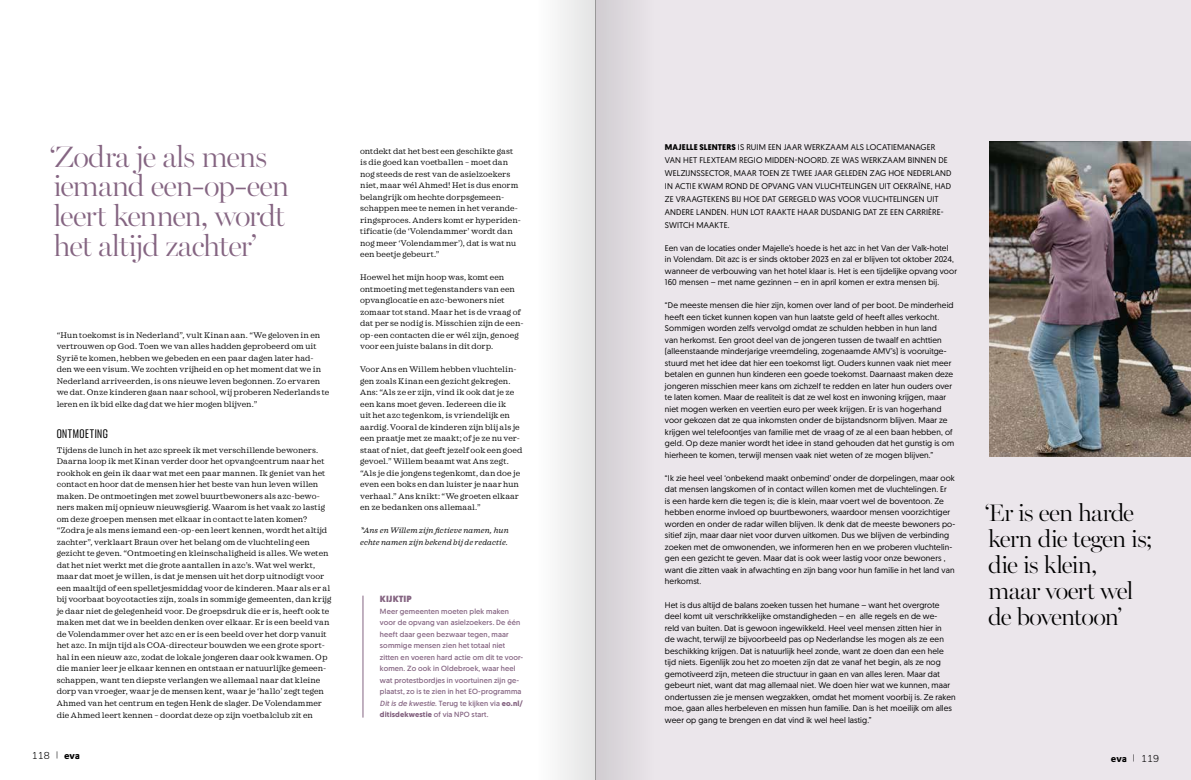
<style>
.page{position:relative;width:1191px;height:780px;background:#fff}
.page>*{position:absolute;margin:0;border:0;box-sizing:border-box;transform-origin:0 0}
.t1{font:300 29.7px/29.7px "Miller Banner";letter-spacing:-.04em;color:#856582;scale:1.04 1}
.t2{font:300 24px/26px "Miller Banner";letter-spacing:-.03em;color:#000;scale:1.04 1}
.t3{font:500 12px "Anguita Sans";letter-spacing:.04em;color:#000}
.t4{font:700 10px "DTL Prokyon TOT";color:#000}
.t5{font:300 10px "Nunito Sans";color:#000}
.t6{font:900 9px "Geomanist";letter-spacing:.01em;color:#856582}
.t7{font:8.3px/11.5px "Geomanist";letter-spacing:.01em;color:#000}
.t8{font:8.3px/11.5px "Sagona";letter-spacing:.005em;color:#000}
.t9{font:italic 8px/11.5px "Sagona";letter-spacing:.015em;color:#000}
.t10{font:7.5px/11.5px "Geomanist";letter-spacing:.015em;color:#856582}
.s1{font-size:8px}
.s2{font-family:"DTL Prokyon TOT";font-weight:700}
.s3{font-style:italic}
.s4{font-weight:700}
.s5{font-family:"Nunito Sans";font-weight:300;font-size:8px}
.s6{font-family:"Nunito Sans";font-weight:300}
</style>
<div class="page">
<div style="left:595px;top:0;width:596px;height:780px;background:#ebe6eb"></div>
<img style="left:989px;top:142px;width:202px;height:314px">
<hr style="left:362px;top:595px;width:1px;height:122px;background:#856582">
<div style="left:535px;top:0;width:60px;height:780px;background:linear-gradient(to right,#fff,#e4e4e4)"></div>
<div style="left:595px;top:0;width:60px;height:780px;background:#ded9de"></div>
<hr style="left:595px;top:0;width:1px;height:780px;background:#989898">
<h1 class="t1" style="left:50px;top:141px;width:231px">‘Zodra je als mens iemand een-op-een leert kennen, wordt het altijd zachter’</h1>
<p class="t8" style="left:57px;top:329px;width:274px">“Hun toekomst is in Nederland”, vult Kinan aan. “We geloven in en vertrouwen op God. Toen we van alles hadden geprobeerd om uit Syrië te komen, hebben we gebeden en een paar dagen later had&shy;den we een visum. We zochten vrijheid en op het moment dat we in Nederland arriveerden, is ons nieuwe leven begonnen. Zo ervaren we dat. Onze kinderen gaan naar school, wij proberen Nederlands te leren en ik bid elke dag dat we hier mogen blijven.”</p>
<h3 class="t3" style="left:57px;top:427px;width:53px">ONTMOETING</h3>
<p class="t8" style="left:57px;top:444px;width:276px">Tijdens de lunch in het azc spreek ik met verschillende bewoners.<br>Daarna loop ik met Kinan verder door het opvangcentrum naar het rookhok en gein ik daar wat met een paar mannen. Ik geniet van het contact en hoor dat de mensen hier het beste van hun leven willen maken. De ontmoetingen met zowel buurtbewoners als azc-bewo&shy;ners maken mij opnieuw nieuwsgierig. Waarom is het vaak zo lastig om deze groepen mensen met elkaar in contact te laten komen? “Zodra je als mens iemand een-op-een leert kennen, wordt het altijd zachter”, verklaart Braun over het belang om de vluchteling een gezicht te geven. “Ontmoeting en kleinschaligheid is alles. We weten dat het niet werkt met die grote aantallen in azc’s. Wat wel werkt, maar dat moet je willen, is dat je mensen uit het dorp uitnodigt voor een maaltijd of een spelletjesmiddag voor de kinderen. Maar als er al bij voorbaat boycotacties zijn, zoals in sommige gemeenten, dan krijg je daar niet de gelegenheid voor. De groepsdruk die er is, heeft ook te maken met dat we in beelden denken over elkaar. Er is een beeld van de Volendammer over het azc en er is een beeld over het dorp vanuit het azc. In mijn tijd als COA-directeur bouwden we een grote sport&shy;hal in een nieuw azc, zodat de lokale jongeren daar ook kwamen. Op die manier leer je elkaar kennen en ontstaan er natuurlijke gemeen&shy;schappen, want ten diepste verlangen we allemaal naar dat kleine dorp van vroeger, waar je de mensen kent, waar je ‘hallo’ zegt tegen Ahmed van het centrum en tegen Henk de slager. De Volendammer die Ahmed leert kennen – doordat deze op zijn voetbalclub zit en</p>
<p class="t5" style="left:32px;top:748px;width:50px">118 <span class="s1">|</span> <span class="s2">eva</span></p>
<p class="t8" style="left:360px;top:145px;width:162px">ontdekt dat het best een geschikte gast is die goed kan voetballen – moet dan nog steeds de rest van de asielzoekers niet, maar wél Ahmed! Het is dus enorm belangrijk om hechte dorpsgemeen&shy;schappen mee te nemen in het verande&shy;ringsproces. Anders komt er hyperiden&shy;tificatie (de ‘Volendammer’ wordt dan nog meer ‘Volendammer’), dat is wat nu een beetje gebeurt.”</p>
<p class="t8" style="left:360px;top:272px;width:165px">Hoewel het mijn hoop was, komt een ontmoeting met tegenstanders van een opvanglocatie en azc-bewoners niet zomaar tot stand. Maar het is de vraag of dat per se nodig is. Misschien zijn de een&shy;op-een contacten die er wél zijn, genoeg voor een juiste balans in dit dorp.</p>
<p class="t8" style="left:360px;top:364px;width:164px">Voor Ans en Willem hebben vluchtelin&shy;gen zoals Kinan een gezicht gekregen.<br>Ans: “Als ze er zijn, vind ik ook dat je ze een kans moet geven. Iedereen die ik<br>uit het azc tegenkom, is vriendelijk en aardig. Vooral de kinderen zijn blij als je een praatje met ze maakt; of je ze nu ver&shy;staat of niet, dat geeft jezelf ook een goed gevoel.” Willem beaamt wat Ans zegt. “Als je die jongens tegenkomt, dan doe je even een boks en dan luister je naar hun verhaal.” Ans knikt: “We groeten elkaar en ze bedanken ons allemaal.”</p>
<p class="t9" style="left:360px;top:525px;width:150px">*Ans en Willem zijn fictieve namen, hun echte namen zijn bekend bij de redactie.</p>
<p class="t6" style="left:380px;top:593px;width:33px">KIJKTIP</p>
<p class="t10" style="left:380px;top:605px;width:145px">Meer gemeenten moeten plek maken voor de opvang van asielzoekers. De één heeft daar geen bezwaar tegen, maar sommige mensen zien het totaal niet zitten en voeren hard actie om dit te voor&shy;komen. Zo ook in Oldebroek, waar heel wat protestbordjes in voortuinen zijn ge&shy;plaatst, zo is te zien in het EO-programma <span class="s3">Dit is de kwestie</span>. Terug te kijken via <span class="s4">eo.nl/ ditisdekwestie</span> of via NPO start.</p>
<p class="t7" style="left:665px;top:140px;width:288px;line-height:13px"><span class="s4">MAJELLE SLENTERS</span> IS RUIM EEN JAAR WERKZAAM ALS LOCATIEMANAGER VAN HET FLEXTEAM REGIO MIDDEN-NOORD. ZE WAS WERKZAAM BINNEN DE WELZIJNSSECTOR, MAAR TOEN ZE TWEE JAAR GELEDEN ZAG HOE NEDERLAND IN ACTIE KWAM ROND DE OPVANG VAN VLUCHTELINGEN UIT OEKRAÏNE, HAD ZE VRAAGTEKENS BIJ HOE DAT GEREGELD WAS VOOR VLUCHTELINGEN UIT ANDERE LANDEN. HUN LOT RAAKTE HAAR DUSDANIG DAT ZE EEN CARRIÈRE-SWITCH MAAKTE.</p>
<p class="t7" style="left:665px;top:242px;width:293px">Een van de locaties onder Majelle’s hoede is het azc in het Van der Valk-hotel in Volendam. Dit azc is er sinds oktober 2023 en zal er blijven tot oktober 2024, wanneer de verbouwing van het hotel klaar is. Het is een tijdelijke opvang voor 160 mensen – met name gezinnen – en in april komen er extra mensen bij.</p>
<p class="t7" style="left:665px;top:299px;width:291px">“De meeste mensen die hier zijn, komen over land of per boot. De minderheid heeft een ticket kunnen kopen van hun laatste geld of heeft alles verkocht.<br>Sommigen worden zelfs vervolgd omdat ze schulden hebben in hun land<br>van herkomst. Een groot deel van de jongeren tussen de twaalf en achttien (alleenstaande minderjarige vreemdeling, zogenaamde AMV’s) is vooruitge&shy;stuurd met het idee dat hier een toekomst ligt. Ouders kunnen vaak niet meer betalen en gunnen hun kinderen een goede toekomst. Daarnaast maken deze jongeren misschien meer kans om zichzelf te redden en later hun ouders over te laten komen. Maar de realiteit is dat ze wel kost en inwoning krijgen, maar niet mogen werken en veertien euro per week krijgen. Er is van hogerhand voor gekozen dat ze qua inkomsten onder de bijstandsnorm blijven. Maar ze krijgen wel telefoontjes van familie met de vraag of ze al een baan hebben, of geld. Op deze manier wordt het idee in stand gehouden dat het gunstig is om hierheen te komen, terwijl mensen vaak niet weten of ze mogen blijven.”</p>
<p class="t7" style="left:665px;top:472px;width:292px">“Ik zie heel veel ‘onbekend maakt onbemind’ onder de dorpelingen, maar ook dat mensen langskomen of in contact willen komen met de vluchtelingen. Er<br>is een harde kern die tegen is; die is klein, maar voert wel de boventoon. Ze hebben enorme invloed op buurtbewoners, waardoor mensen voorzichtiger worden en onder de radar willen blijven. Ik denk dat de meeste bewoners po&shy;sitief zijn, maar daar niet voor durven uitkomen. Dus we blijven de verbinding zoeken met de omwonenden, we informeren hen en we proberen vluchtelin&shy;gen een gezicht te geven. Maar dat is ook weer lastig voor onze bewoners , want die zitten vaak in afwachting en zijn bang voor hun familie in het land van herkomst.</p>
<p class="t7" style="left:665px;top:598px;width:292px">Het is dus altijd de balans zoeken tussen het humane – want het overgrote deel komt uit verschrikkelijke omstandigheden – en alle regels en de we-<br>reld van buiten. Dat is gewoon ingewikkeld. Heel veel mensen zitten hier in<br>de wacht, terwijl ze bijvoorbeeld pas op Nederlandse les mogen als ze een beschikking krijgen. Dat is natuurlijk heel zonde, want ze doen dan een hele tijd niets. Eigenlijk zou het zo moeten zijn dat ze vanaf het begin, als ze nog gemotiveerd zijn, meteen die structuur in gaan en van alles leren. Maar dat gebeurt niet, want dat mag allemaal niet. We doen hier wat we kunnen, maar ondertussen zie je mensen wegzakken, omdat het moment voorbij is. Ze raken moe, gaan alles herbeleven en missen hun familie. Dan is het moeilijk om alles weer op gang te brengen en dat vind ik wel heel lastig.”</p>
<h2 class="t2" style="left:985px;top:499px;width:162px">‘Er is een harde kern die tegen is; die is klein,<br>maar voert wel de boventoon’</h2>
<p class="t4" style="left:1110px;top:751px;width:50px">eva <span class="s5">|</span> <span class="s6">119</span></p>
</div>
